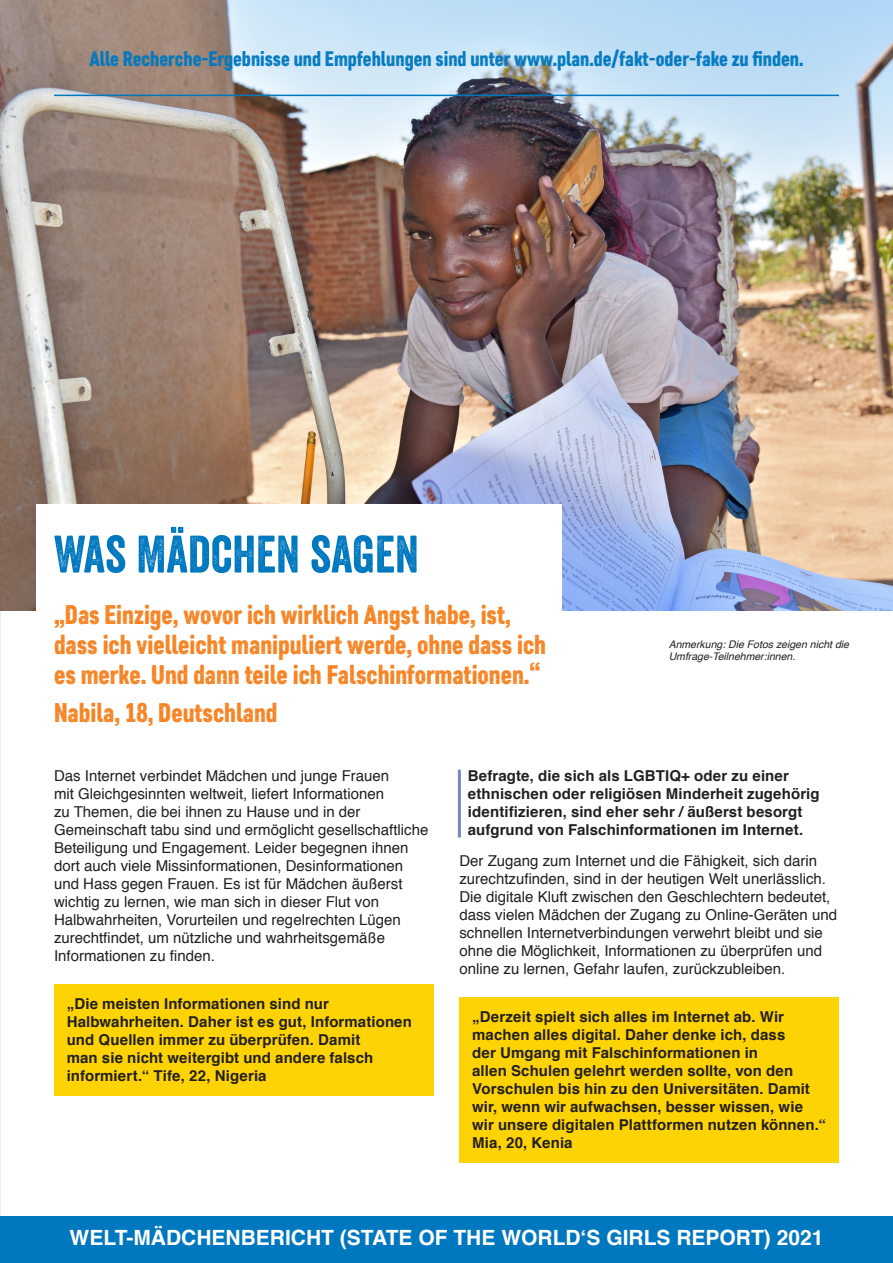
<style>
.page{position:relative;width:893px;height:1263px;background:#fff}
.page>*{position:absolute;margin:0;border:0;box-sizing:border-box;transform-origin:0 0}
.t1{font:51px "Veneer";color:#0078c0}
.t2{font:27px/30px "Core Paint B3";color:#f58220}
.t3{font:21px "Core Paint B3";color:#0078c0}
.t4{font:700 21px "Helvetica";color:#fff}
.t5{font:15px/18px "Helvetica";color:#231f20}
.t6{font:700 15px/18px "Helvetica";letter-spacing:.005em;color:#231f20}
.t7{font:italic 10.5px/12px "Helvetica";color:#231f20}
</style>
<div class="page">
<img style="left:0;top:0;width:893px;height:611px">
<div style="left:37px;top:505px;width:525px;height:200px;background:#fff"></div>
<hr style="left:54px;top:95px;width:785px;height:1px;background:#0078c0">
<div style="left:0;top:1216px;width:893px;height:47px;background:#0078c0"></div>
<hr style="left:458px;top:770px;width:3px;height:67px;background:#7a86c2">
<div style="left:459px;top:997px;width:380px;height:166px;background:#fed304"></div>
<div style="left:54px;top:985px;width:380px;height:111px;background:#fed304"></div>
<h3 class="t3" style="left:89px;top:46px;width:716px">Alle Recherche-Ergebnisse und Empfehlungen sind unter www.plan.de/fakt-oder-fake zu finden.</h3>
<h1 class="t1" style="left:54px;top:523px;width:366px">WAS MÄDCHEN SAGEN</h1>
<h2 class="t2" style="left:54px;top:599px;width:493px">„Das Einzige, wovor ich wirklich Angst habe, ist, dass ich vielleicht manipuliert werde, ohne dass ich es merke. Und dann teile ich Falschinformationen.“</h2>
<h2 class="t2" style="left:54px;top:698px;width:225px">Nabila, 18, Deutschland</h2>
<p class="t7" style="left:669px;top:638px;width:182px">Anmerkung: Die Fotos zeigen nicht die<br>Umfrage-Teilnehmer:innen.</p>
<p class="t5" style="left:54px;top:767px;width:376px">Das Internet verbindet Mädchen und junge Frauen<br>mit Gleichgesinnten weltweit, liefert Informationen<br>zu Themen, die bei ihnen zu Hause und in der Gemeinschaft tabu sind und ermöglicht gesellschaftliche Beteiligung und Engagement. Leider begegnen ihnen dort auch viele Missinformationen, Desinformationen und Hass gegen Frauen. Es ist für Mädchen äußerst wichtig zu lernen, wie man sich in dieser Flut von Halbwahrheiten, Vorurteilen und regelrechten Lügen zurechtfindet, um nützliche und wahrheitsgemäße Informationen zu finden.</p>
<p class="t6" style="left:67px;top:995px;width:347px">„Die meisten Informationen sind nur Halbwahrheiten. Daher ist es gut, Informationen und Quellen immer zu überprüfen. Damit<br>man sie nicht weitergibt und andere falsch informiert.“ Tife, 22, Nigeria</p>
<p class="t6" style="left:468px;top:767px;width:353px">Befragte, die sich als LGBTIQ+ oder zu einer ethnischen oder religiösen Minderheit zugehörig identifizieren, sind eher sehr / äußerst besorgt aufgrund von Falschinformationen im Internet.</p>
<p class="t5" style="left:459px;top:852px;width:379px">Der Zugang zum Internet und die Fähigkeit, sich darin zurechtzufinden, sind in der heutigen Welt unerlässlich.<br>Die digitale Kluft zwischen den Geschlechtern bedeutet, dass vielen Mädchen der Zugang zu Online-Geräten und schnellen Internetverbindungen verwehrt bleibt und sie ohne die Möglichkeit, Informationen zu überprüfen und online zu lernen, Gefahr laufen, zurückzubleiben.</p>
<p class="t6" style="left:472px;top:1007px;width:355px">„Derzeit spielt sich alles im Internet ab. Wir machen alles digital. Daher denke ich, dass<br>der Umgang mit Falschinformationen in<br>allen Schulen gelehrt werden sollte, von den Vorschulen bis hin zu den Universitäten. Damit wir, wenn wir aufwachsen, besser wissen, wie wir unsere digitalen Plattformen nutzen können.“ Mia, 20, Kenia</p>
<h3 class="t4" style="left:70px;top:1220px;width:755px">WELT-MÄDCHENBERICHT (STATE OF THE WORLD‘S GIRLS REPORT) 2021</h3>
</div>
